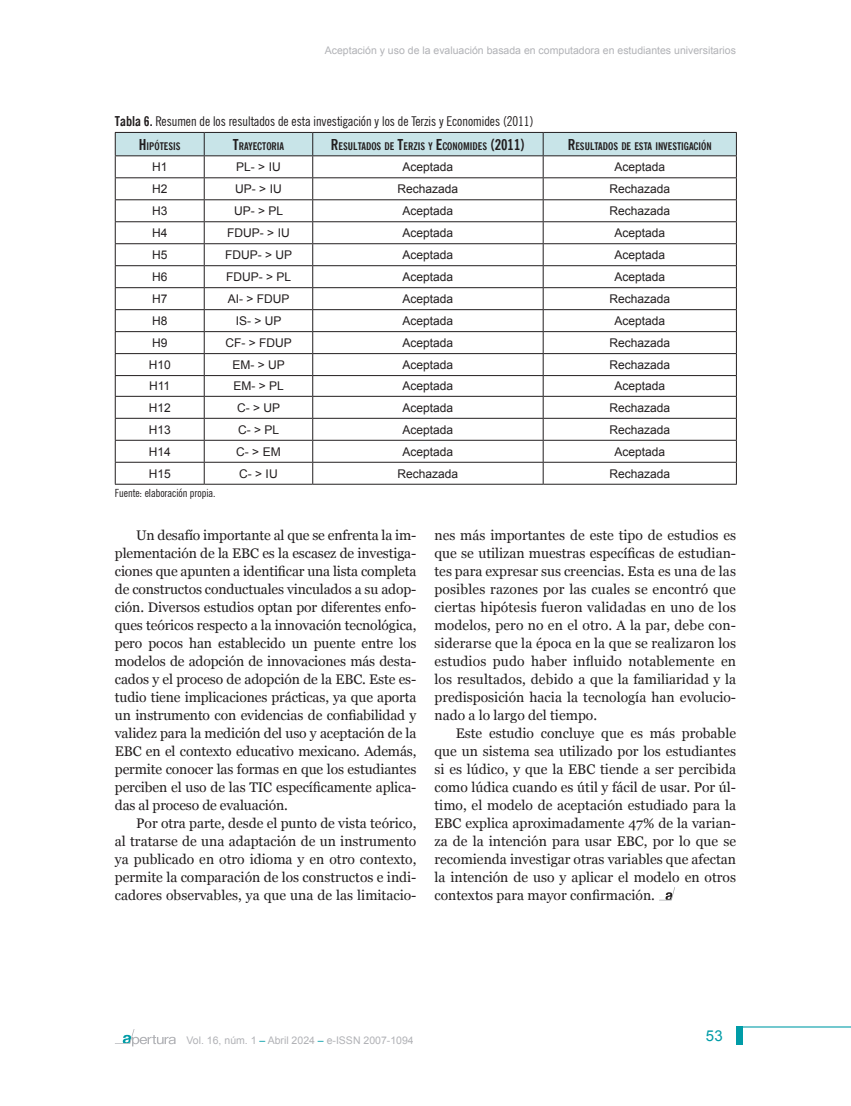
<style>
.page{position:relative;width:851px;height:1106px;background:#fff}
.page>*{position:absolute;margin:0;border:0;box-sizing:border-box;transform-origin:0 0}
.t1{font:15px "Arial";color:#009ca7}
.t2{font:13.8px/18px "Georgia";color:#221e1f;text-align:justify}
.t3{font:condensed 13.5px "News Gothic BT";color:#221e1f}
.t4{font:12px "Arial";color:#221e1f}
.t5{font:condensed 11.25px "News Gothic BT";color:#221e1f}
.t6{font:10.5px "Arial";color:#b1b2b6}
.t7{font:700 condensed 10.5px "News Gothic BT";color:#221e1f}
.s1{font-weight:700}
.s2{font-size:15px}
.s3{color:#009ca7}
</style>
<div class="page">
<svg style="left:115px;top:1029px;width:60px;height:17px"></svg>
<hr style="left:738px;top:1026px;width:112px;height:1px;background:#009ca7">
<div style="left:736px;top:1026px;width:6px;height:18px;background:#009ca7"></div>
<svg style="left:115px;top:132px;width:622px;height:352px"></svg>
<hr style="left:115px;top:484px;width:89px;height:1px;background:#221e1f">
<hr style="left:204px;top:484px;width:109px;height:1px;background:#221e1f">
<hr style="left:313px;top:484px;width:230px;height:1px;background:#221e1f">
<hr style="left:543px;top:484px;width:193px;height:1px;background:#221e1f">
<svg style="left:659px;top:887px;width:16px;height:13px"></svg>
<p class="t6" style="left:325px;top:43px;width:412px">Aceptación y uso de la evaluación basada en computadora en estudiantes universitarios</p>
<p class="t3" style="left:115px;top:113px;width:420px"><span class="s1">Tabla 6.</span> Resumen de los resultados de esta investigación y los de Terzis y Economides (2011)</p>
<p class="t7" style="left:139px;top:140px;width:43px"><span class="s2">H</span>IPÓTESIS</p>
<p class="t7" style="left:233px;top:140px;width:53px"><span class="s2">T</span>RAYECTORIA</p>
<p class="t7" style="left:331px;top:140px;width:195px"><span class="s2">R</span>ESULTADOS DE <span class="s2">T</span>ERZIS Y <span class="s2">E</span>CONOMIDES <span class="s2">(2011)</span></p>
<p class="t7" style="left:567px;top:140px;width:145px"><span class="s2">R</span>ESULTADOS DE ESTA INVESTIGACIÓN</p>
<p class="t4" style="left:152px;top:159px;width:17px">H1</p>
<p class="t4" style="left:236px;top:159px;width:46px">PL- &gt; IU</p>
<p class="t4" style="left:402px;top:159px;width:52px">Aceptada</p>
<p class="t4" style="left:614px;top:159px;width:52px">Aceptada</p>
<p class="t4" style="left:152px;top:181px;width:17px">H2</p>
<p class="t4" style="left:235px;top:181px;width:48px">UP- &gt; IU</p>
<p class="t4" style="left:397px;top:181px;width:62px">Rechazada</p>
<p class="t4" style="left:609px;top:181px;width:62px">Rechazada</p>
<p class="t4" style="left:152px;top:203px;width:17px">H3</p>
<p class="t4" style="left:234px;top:203px;width:51px">UP- &gt; PL</p>
<p class="t4" style="left:402px;top:203px;width:52px">Aceptada</p>
<p class="t4" style="left:609px;top:203px;width:62px">Rechazada</p>
<p class="t4" style="left:152px;top:225px;width:17px">H4</p>
<p class="t4" style="left:227px;top:225px;width:64px">FDUP- &gt; IU</p>
<p class="t4" style="left:402px;top:225px;width:52px">Aceptada</p>
<p class="t4" style="left:614px;top:225px;width:52px">Aceptada</p>
<p class="t4" style="left:152px;top:247px;width:17px">H5</p>
<p class="t4" style="left:225px;top:247px;width:69px">FDUP- &gt; UP</p>
<p class="t4" style="left:402px;top:247px;width:52px">Aceptada</p>
<p class="t4" style="left:614px;top:247px;width:52px">Aceptada</p>
<p class="t4" style="left:152px;top:269px;width:17px">H6</p>
<p class="t4" style="left:226px;top:269px;width:67px">FDUP- &gt; PL</p>
<p class="t4" style="left:402px;top:269px;width:52px">Aceptada</p>
<p class="t4" style="left:614px;top:269px;width:52px">Aceptada</p>
<p class="t4" style="left:152px;top:291px;width:17px">H7</p>
<p class="t4" style="left:228px;top:291px;width:63px">AI- &gt; FDUP</p>
<p class="t4" style="left:402px;top:291px;width:52px">Aceptada</p>
<p class="t4" style="left:609px;top:291px;width:62px">Rechazada</p>
<p class="t4" style="left:152px;top:313px;width:17px">H8</p>
<p class="t4" style="left:236px;top:313px;width:47px">IS- &gt; UP</p>
<p class="t4" style="left:402px;top:313px;width:52px">Aceptada</p>
<p class="t4" style="left:614px;top:313px;width:52px">Aceptada</p>
<p class="t4" style="left:152px;top:335px;width:17px">H9</p>
<p class="t4" style="left:225px;top:335px;width:68px">CF- &gt; FDUP</p>
<p class="t4" style="left:402px;top:335px;width:52px">Aceptada</p>
<p class="t4" style="left:609px;top:335px;width:62px">Rechazada</p>
<p class="t4" style="left:149px;top:357px;width:24px">H10</p>
<p class="t4" style="left:232px;top:357px;width:54px">EM- &gt; UP</p>
<p class="t4" style="left:402px;top:357px;width:52px">Aceptada</p>
<p class="t4" style="left:609px;top:357px;width:62px">Rechazada</p>
<p class="t4" style="left:149px;top:378px;width:23px">H11</p>
<p class="t4" style="left:233px;top:378px;width:52px">EM- &gt; PL</p>
<p class="t4" style="left:402px;top:378px;width:52px">Aceptada</p>
<p class="t4" style="left:614px;top:378px;width:52px">Aceptada</p>
<p class="t4" style="left:149px;top:399px;width:24px">H12</p>
<p class="t4" style="left:237px;top:399px;width:45px">C- &gt; UP</p>
<p class="t4" style="left:402px;top:399px;width:52px">Aceptada</p>
<p class="t4" style="left:609px;top:399px;width:62px">Rechazada</p>
<p class="t4" style="left:149px;top:421px;width:24px">H13</p>
<p class="t4" style="left:238px;top:421px;width:43px">C- &gt; PL</p>
<p class="t4" style="left:402px;top:421px;width:52px">Aceptada</p>
<p class="t4" style="left:609px;top:421px;width:62px">Rechazada</p>
<p class="t4" style="left:149px;top:443px;width:24px">H14</p>
<p class="t4" style="left:236px;top:443px;width:46px">C- &gt; EM</p>
<p class="t4" style="left:402px;top:443px;width:52px">Aceptada</p>
<p class="t4" style="left:614px;top:443px;width:52px">Aceptada</p>
<p class="t4" style="left:149px;top:465px;width:24px">H15</p>
<p class="t4" style="left:239px;top:465px;width:40px">C- &gt; IU</p>
<p class="t4" style="left:397px;top:465px;width:62px">Rechazada</p>
<p class="t4" style="left:609px;top:465px;width:62px">Rechazada</p>
<p class="t5" style="left:115px;top:486px;width:102px">Fuente: elaboración propia.</p>
<p class="t2" style="left:115px;top:526px;width:303px;text-indent:21px">Un desafío importante al que se enfrenta la im&shy;plementación de la EBC es la escasez de investiga&shy;ciones que apunten a identificar una lista completa de constructos conductuales vinculados a su adop&shy;ción. Diversos estudios optan por diferentes enfo&shy;ques teóricos respecto a la innovación tecnológica, pero pocos han establecido un puente entre los modelos de adopción de innovaciones más desta&shy;cados y el proceso de adopción de la EBC. Este es&shy;tudio tiene implicaciones prácticas, ya que aporta un instrumento con evidencias de confiabilidad y validez para la medición del uso y aceptación de la EBC en el contexto educativo mexicano. Además, permite conocer las formas en que los estudiantes perciben el uso de las TIC específicamente aplica&shy;das al proceso de evaluación.</p>
<p class="t2" style="left:115px;top:814px;width:303px;text-indent:21px">Por otra parte, desde el punto de vista teórico, al tratarse de una adaptación de un instrumento ya publicado en otro idioma y en otro contexto, permite la comparación de los constructos e indi&shy;cadores observables, ya que una de las limitacio-</p>
<p class="t2" style="left:434px;top:526px;width:303px">nes más importantes de este tipo de estudios es que se utilizan muestras específicas de estudian&shy;tes para expresar sus creencias. Esta es una de las posibles razones por las cuales se encontró que ciertas hipótesis fueron validadas en uno de los modelos, pero no en el otro. A la par, debe con&shy;siderarse que la época en la que se realizaron los estudios pudo haber influido notablemente en los resultados, debido a que la familiaridad y la predisposición hacia la tecnología han evolucio&shy;nado a lo largo del tiempo.</p>
<p class="t2" style="left:434px;top:724px;width:303px;text-indent:21px">Este estudio concluye que es más probable que un sistema sea utilizado por los estudiantes si es lúdico, y que la EBC tiende a ser percibida como lúdica cuando es útil y fácil de usar. Por úl&shy;timo, el modelo de aceptación estudiado para la EBC explica aproximadamente 47% de la varian&shy;za de la intención para usar EBC, por lo que se recomienda investigar otras variables que afectan la intención de uso y aplicar el modelo en otros contextos para mayor confirmación.</p>
<p class="t6" style="left:186px;top:1033px;width:229px">Vol. 16, núm. 1 <span class="s3">–</span> Abril 2024 <span class="s3">–</span> e-ISSN 2007-1094</p>
<p class="t1" style="left:705px;top:1026px;width:18px">53</p>
</div>
